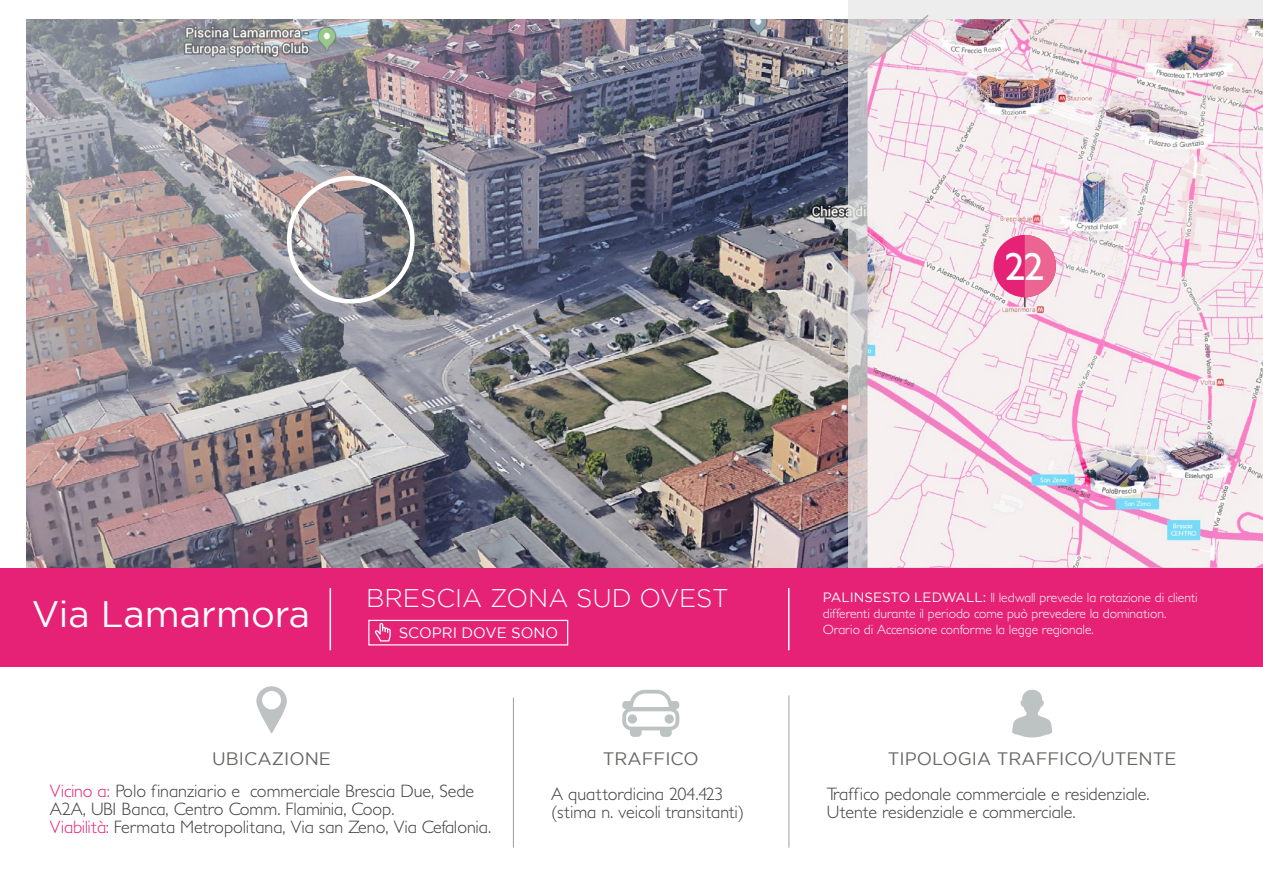
<style>
.page{position:relative;width:1263px;height:893px;background:#fff}
.page>*{position:absolute;margin:0;border:0;box-sizing:border-box;transform-origin:0 0}
.t1{font:36.75px "Gotham";color:#fff}
.t2{font:700 36.75px "Petita";color:#fff}
.t3{font:300 25.5px "Gotham";color:#fff}
.t4{font:300 18px/18px "Petita";color:#3e3e40}
.t5{font:18px "Gotham";color:#666665}
.t6{font:15px "Gotham";color:#fff}
.t7{font:300 13.5px/16.2px "Petita";color:#fff}
.s1{font-family:"Gotham";font-weight:400}
.s2{color:#e52275}
</style>
<div class="page">
<div style="left:848px;top:0;width:415px;height:575px;background:#e7e7e7"></div>
<div style="left:0;top:568px;width:1263px;height:98px;background:#e52275"></div>
<hr style="left:513px;top:698px;width:1px;height:150px;background:#9d9ea0">
<hr style="left:789px;top:695px;width:1px;height:153px;background:#9d9ea0">
<svg style="left:256px;top:686px;width:31px;height:48px"></svg>
<svg style="left:622px;top:690px;width:57px;height:47px"></svg>
<div style="left:628px;top:714px;width:9px;height:10px;background:#bdc2c2;border-radius:50%"></div>
<div style="left:665px;top:714px;width:9px;height:10px;background:#bdc2c2;border-radius:50%"></div>
<svg style="left:1012px;top:690px;width:40px;height:47px"></svg>
<hr style="left:330px;top:588px;width:1px;height:62px;background:#fff">
<img style="left:26px;top:15px;width:903px;height:553px">
<img style="left:867px;top:19px;width:396px;height:549px">
<div style="left:993px;top:235px;width:63px;height:62px;background:#e52275;border-radius:50%"></div>
<svg style="left:1024px;top:235px;width:32px;height:72px"></svg>
<svg style="left:375px;top:623px;width:16px;height:18px"></svg>
<div style="left:368px;top:620px;width:200px;height:25px;border:1px solid #fff"></div>
<hr style="left:788px;top:588px;width:1px;height:62px;background:#fff">
<h1 class="t2" style="left:1005px;top:244px;width:41px">22</h1>
<h1 class="t1" style="left:32px;top:593px;width:280px">Via Lamarmora</h1>
<h2 class="t3" style="left:366px;top:584px;width:364px">BRESCIA ZONA SUD OVEST</h2>
<p class="t6" style="left:399px;top:624px;width:161px">SCOPRI DOVE SONO</p>
<p class="t7" style="left:823px;top:589px;width:376px"><span class="s1">PALINSESTO LEDWALL:</span> ll ledwall prevede la rotazione di clienti differenti durante il periodo come può prevedere la domination.<br>Orario di Accensione conforme la legge regionale.</p>
<p class="t5" style="left:212px;top:749px;width:120px">UBICAZIONE</p>
<p class="t5" style="left:603px;top:749px;width:97px">TRAFFICO</p>
<p class="t5" style="left:888px;top:749px;width:290px">TIPOLOGIA TRAFFICO/UTENTE</p>
<p class="t4" style="left:50px;top:782px;width:443px"><span class="s2">Vicino a:</span> Polo finanziario e commerciale Brescia Due, Sede<br>A2A, UBI Banca, Centro Comm. Flaminia, Coop.<br><span class="s2">Viabilità:</span> Fermata Metropolitana, Via san Zeno, Via Cefalonia.</p>
<p class="t4" style="left:827px;top:785px;width:324px">Traffico pedonale commerciale e residenziale.<br>Utente residenziale e commerciale.</p>
<p class="t4" style="left:551px;top:785px;width:194px">A quattordicina 204.423 (stima n. veicoli transitanti)</p>
</div>
